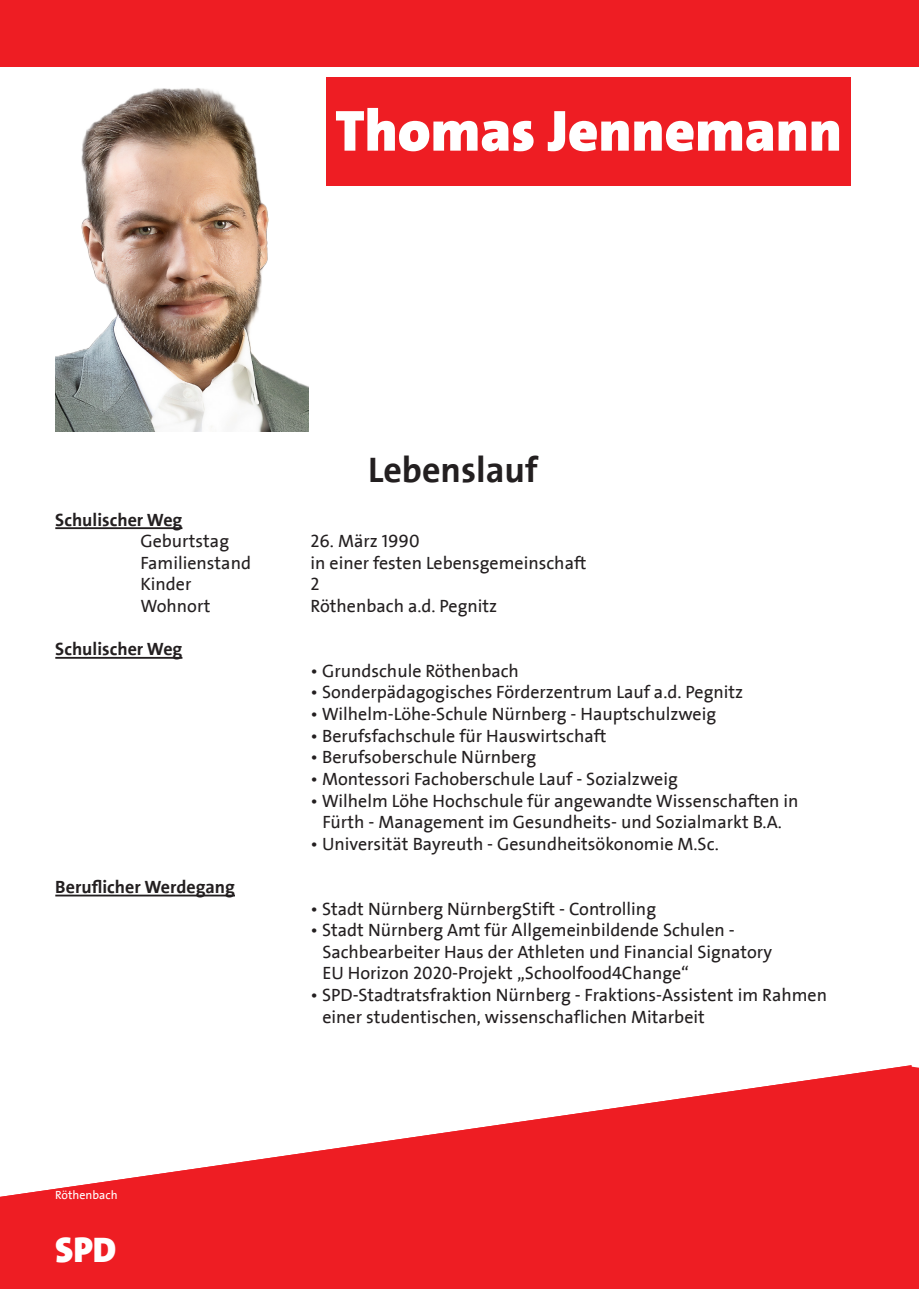
<style>
.page{position:relative;width:919px;height:1289px;background:#fff}
.page>*{position:absolute;margin:0;border:0;box-sizing:border-box;transform-origin:0 0}
.t1{font:900 58.5px "SPD The Sans";color:#fff}
.t2{font:700 36px "SPD2002 The Sans";color:#231f20}
.t3{font:900 36px "SPD The Sans";color:#fff}
.t4{font:18px "SPD2002 The Sans";color:#231f20}
.t5{font:700 18px "SPD2002 The Sans";color:#231f20}
.t6{font:12px "SPD2002 The Sans";color:#fff}
</style>
<div class="page">
<div style="left:0;top:0;width:906px;height:67px;background:#ee1d23"></div>
<div style="left:906px;top:0;width:12px;height:67px;background:#ee1d23"></div>
<svg style="left:0;top:1066px;width:906px;height:222px;fill:#ee1d23"></svg>
<div style="left:906px;top:1065px;width:12px;height:223px;background:#ee1d23"></div>
<img style="left:55px;top:88px;width:253px;height:343px">
<div style="left:326px;top:77px;width:524px;height:108px;background:#ee1d23"></div>
<hr style="left:55px;top:527px;width:127px;height:2px;background:#231f20">
<hr style="left:55px;top:657px;width:127px;height:1px;background:#231f20">
<hr style="left:55px;top:894px;width:180px;height:2px;background:#231f20">
<p class="t1" style="left:335px;top:93px;width:508px">Thomas Jennemann</p>
<p class="t2" style="left:368px;top:451px;width:171px">Lebenslauf</p>
<p class="t5" style="left:55px;top:510px;width:129px">Schulischer Weg</p>
<p class="t4" style="left:140px;top:531px;width:90px">Geburtstag</p>
<p class="t4" style="left:310px;top:531px;width:110px">26. März 1990</p>
<p class="t4" style="left:140px;top:553px;width:112px">Familienstand</p>
<p class="t4" style="left:310px;top:553px;width:277px">in einer festen Lebensgemeinschaft</p>
<p class="t4" style="left:140px;top:575px;width:53px">Kinder</p>
<p class="t4" style="left:310px;top:575px;width:11px">2</p>
<p class="t4" style="left:140px;top:596px;width:72px">Wohnort</p>
<p class="t4" style="left:310px;top:596px;width:188px">Röthenbach a.d. Pegnitz</p>
<p class="t5" style="left:55px;top:639px;width:129px">Schulischer Weg</p>
<p class="t4" style="left:310px;top:661px;width:210px">• Grundschule Röthenbach</p>
<p class="t4" style="left:310px;top:683px;width:434px">• Sonderpädagogisches Förderzentrum Lauf a.d. Pegnitz</p>
<p class="t4" style="left:310px;top:704px;width:407px">• Wilhelm-Löhe-Schule Nürnberg - Hauptschulzweig</p>
<p class="t4" style="left:310px;top:726px;width:297px">• Berufsfachschule für Hauswirtschaft</p>
<p class="t4" style="left:310px;top:747px;width:227px">• Berufsoberschule Nürnberg</p>
<p class="t4" style="left:310px;top:769px;width:369px">• Montessori Fachoberschule Lauf - Sozialzweig</p>
<p class="t4" style="left:310px;top:791px;width:489px">• Wilhelm Löhe Hochschule für angewandte Wissenschaften in</p>
<p class="t4" style="left:322px;top:812px;width:461px">Fürth - Management im Gesundheits- und Sozialmarkt B.A.</p>
<p class="t4" style="left:310px;top:834px;width:410px">• Universität Bayreuth - Gesundheitsökonomie M.Sc.</p>
<p class="t5" style="left:55px;top:877px;width:181px">Beruflicher Werdegang</p>
<p class="t4" style="left:310px;top:899px;width:347px">• Stadt Nürnberg NürnbergStift - Controlling</p>
<p class="t4" style="left:310px;top:920px;width:425px">• Stadt Nürnberg Amt für Allgemeinbildende Schulen -</p>
<p class="t4" style="left:322px;top:942px;width:451px">Sachbearbeiter Haus der Athleten und Financial Signatory</p>
<p class="t4" style="left:322px;top:963px;width:368px">EU Horizon 2020-Projekt „Schoolfood4Change“</p>
<p class="t4" style="left:310px;top:985px;width:518px">• SPD-Stadtratsfraktion Nürnberg - Fraktions-Assistent im Rahmen</p>
<p class="t4" style="left:322px;top:1007px;width:384px">einer studentischen, wissenschaflichen Mitarbeit</p>
<p class="t6" style="left:55px;top:1188px;width:64px">Röthenbach</p>
<p class="t3" style="left:55px;top:1226px;width:63px">SPD</p>
</div>
